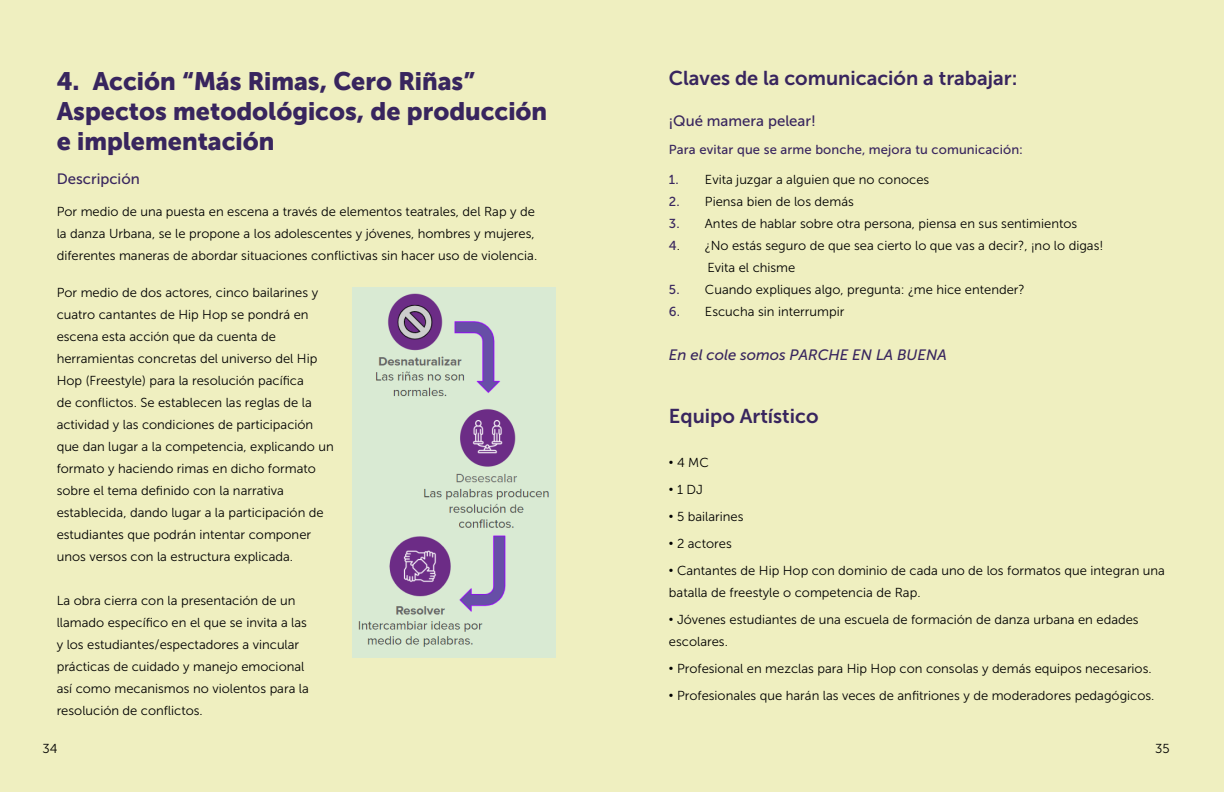
<style>
.page{position:relative;width:1224px;height:792px;background:#efefc0}
.page>*{position:absolute;margin:0;border:0;box-sizing:border-box;transform-origin:0 0}
.t1{font:25px/30px "Museo Sans Cyrl 900";color:#38255e}
.t2{font:20px "Museo Sans 700";color:#38255e}
.t3{font:15px "Museo Sans 500";color:#38255e}
.t4{font:italic 15px "Museo Sans 500";color:#38255e}
.t5{font:13px/22px "Museo Sans 300";color:#000}
.t6{font:13px "Museo Sans 500";letter-spacing:.01em;color:#38255e}
.s1{font-family:"Museo Sans 500";color:#38255e}
.s2{font-family:"Arial"}
</style>
<div class="page">
<img style="left:353px;top:287px;width:202px;height:370px">
<h1 class="t1" style="left:57px;top:66px;width:492px">4. Acción “Más Rimas, Cero Riñas”<br>Aspectos metodológicos, de producción e implementación</h1>
<p class="t3" style="left:57px;top:171px;width:85px">Descripción</p>
<p class="t5" style="left:57px;top:201px;width:482px">Por medio de una puesta en escena a través de elementos teatrales, del Rap y de la danza Urbana, se le propone a los adolescentes y jóvenes, hombres y mujeres, diferentes maneras de abordar situaciones conflictivas sin hacer uso de violencia.</p>
<p class="t5" style="left:57px;top:282px;width:279px">Por medio de dos actores, cinco bailarines y cuatro cantantes de Hip Hop se pondrá en escena esta acción que da cuenta de herramientas concretas del universo del Hip Hop (Freestyle) para la resolución pacífica<br>de conflictos. Se establecen las reglas de la actividad y las condiciones de participación que dan lugar a la competencia, explicando un formato y haciendo rimas en dicho formato sobre el tema definido con la narrativa establecida, dando lugar a la participación de estudiantes que podrán intentar componer unos versos con la estructura explicada.</p>
<p class="t5" style="left:57px;top:590px;width:254px">La obra cierra con la presentación de un llamado específico en el que se invita a las y los estudiantes/espectadores a vincular prácticas de cuidado y manejo emocional así como mecanismos no violentos para la resolución de conflictos.</p>
<h2 class="t2" style="left:669px;top:67px;width:350px">Claves de la comunicación a trabajar:</h2>
<p class="t3" style="left:669px;top:113px;width:148px">¡Qué mamera pelear!</p>
<p class="t6" style="left:669px;top:143px;width:356px">Para evitar que se arme bonche, mejora tu comunicación:</p>
<p class="t5" style="left:669px;top:169px;width:262px"><span class="s1">1.</span> Evita juzgar a alguien que no conoces</p>
<p class="t5" style="left:669px;top:191px;width:186px"><span class="s1">2.</span> Piensa bien de los demás</p>
<p class="t5" style="left:669px;top:213px;width:410px"><span class="s1">3.</span> Antes de hablar sobre otra persona, piensa en sus sentimientos</p>
<p class="t5" style="left:707px;top:235px;width:398px;text-indent:-38px"><span class="s1">4</span>. ¿No estás seguro de que sea cierto lo que vas a decir?, ¡no lo digas!<br>Evita el chisme</p>
<p class="t5" style="left:669px;top:279px;width:357px"><span class="s1">5.</span> Cuando expliques algo, pregunta: ¿me hice entender?</p>
<p class="t5" style="left:669px;top:301px;width:177px"><span class="s1">6.</span> Escucha sin interrumpir</p>
<p class="t4" style="left:669px;top:347px;width:279px">En el cole somos PARCHE EN LA BUENA</p>
<h2 class="t2" style="left:669px;top:405px;width:151px">Equipo Artístico</h2>
<p class="t5" style="left:669px;top:452px;width:41px"><span class="s2">•</span> 4 MC</p>
<p class="t5" style="left:669px;top:479px;width:36px"><span class="s2">•</span> 1 DJ</p>
<p class="t5" style="left:669px;top:506px;width:76px"><span class="s2">•</span> 5 bailarines</p>
<p class="t5" style="left:669px;top:533px;width:64px"><span class="s2">•</span> 2 actores</p>
<p class="t5" style="left:669px;top:560px;width:498px"><span class="s2">•</span> Cantantes de Hip Hop con dominio de cada uno de los formatos que integran una batalla de freestyle o competencia de Rap.</p>
<p class="t5" style="left:669px;top:609px;width:471px"><span class="s2">•</span> Jóvenes estudiantes de una escuela de formación de danza urbana en edades escolares.</p>
<p class="t5" style="left:669px;top:658px;width:484px"><span class="s2">•</span> Profesional en mezclas para Hip Hop con consolas y demás equipos necesarios.</p>
<p class="t5" style="left:669px;top:685px;width:487px"><span class="s2">•</span> Profesionales que harán las veces de anfitriones y de moderadores pedagógicos.</p>
<p class="t5" style="left:43px;top:738px;width:17px">34</p>
<p class="t5" style="left:1155px;top:738px;width:16px">35</p>
</div>
